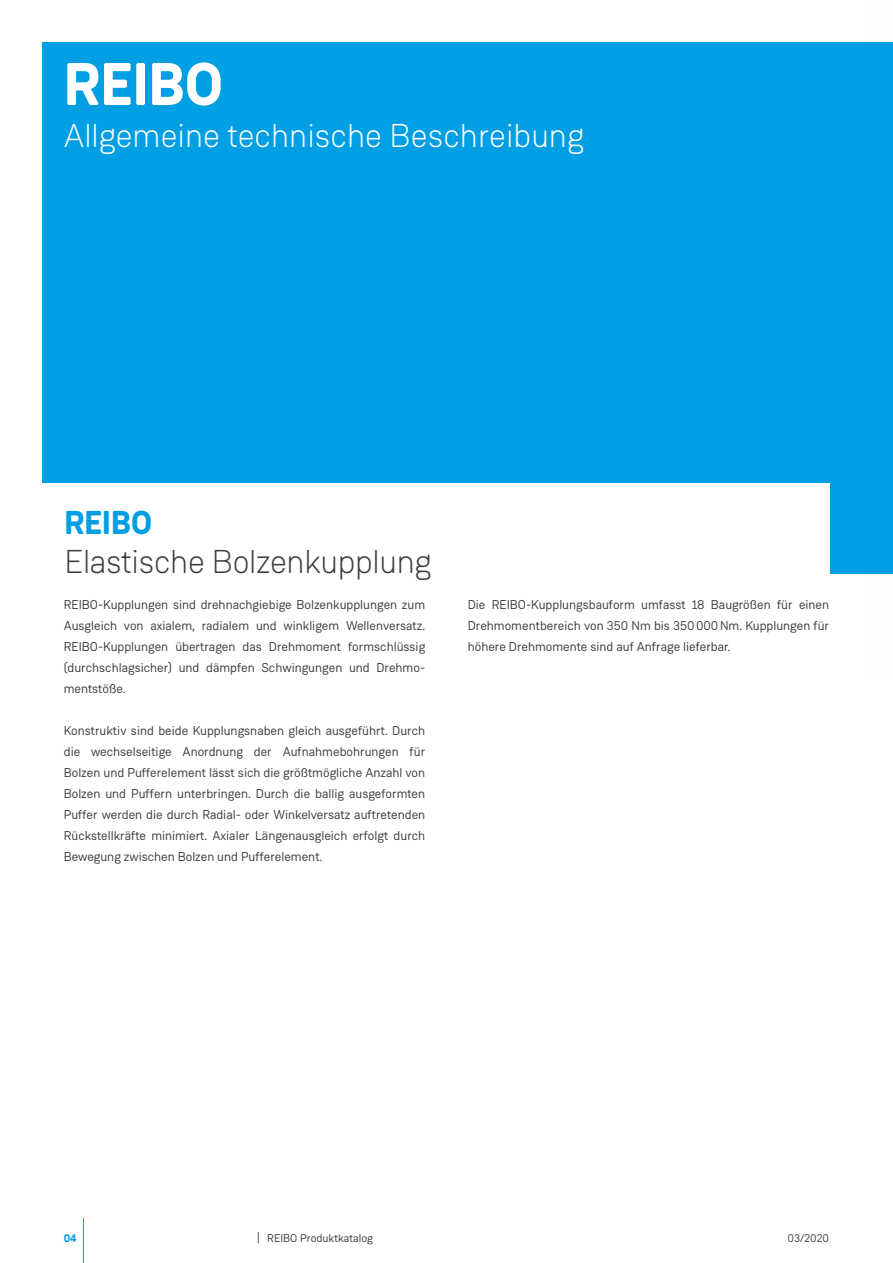
<style>
.page{position:relative;width:893px;height:1263px;background:#fff}
.page>*{position:absolute;margin:0;border:0;box-sizing:border-box;transform-origin:0 0}
.t1{font:700 60px "Weissenhof Grotesk";color:#fff}
.t2{font:300 33px "Weissenhof Grotesk";color:#fff}
.t3{font:300 33px "Weissenhof Grotesk";letter-spacing:-.01em;color:#3c3c3b}
.t4{font:700 33px "Weissenhof Grotesk";color:#009fe3}
.t5{font:12.75px/21px "Weissenhof Grotesk";color:#3c3c3b;text-align:justify}
.t6{font:11.25px "Weissenhof Grotesk";color:#3c3c3b}
.t7{font:700 11.25px "Weissenhof Grotesk";color:#009fe3}
</style>
<div class="page">
<hr style="left:83px;top:1218px;width:1px;height:45px;background:#009fe3">
<div style="left:43px;top:43px;width:850px;height:531px;background:#009fe3"></div>
<div style="left:0;top:483px;width:829px;height:105px;background:#fff"></div>
<h1 class="t1" style="left:64px;top:46px;width:161px">REIBO</h1>
<h2 class="t2" style="left:64px;top:116px;width:522px">Allgemeine technische Beschreibung</h2>
<h2 class="t4" style="left:64px;top:502px;width:89px">REIBO</h2>
<h2 class="t3" style="left:64px;top:542px;width:368px">Elastische Bolzenkupplung</h2>
<p class="t5" style="left:64px;top:594px;width:363px">REIBO-Kupplungen sind drehnachgiebige Bolzenkupplungen zum Ausgleich von axialem, radialem und winkligem Wellenversatz.<br>REIBO-Kupplungen übertragen das Drehmoment formschlüssig (durchschlagsicher) und dämpfen Schwingungen und Drehmo&shy;mentstöße.</p>
<p class="t5" style="left:64px;top:720px;width:363px">Konstruktiv sind beide Kupplungsnaben gleich ausgeführt. Durch die wechselseitige Anordnung der Aufnahmebohrungen für Bolzen und Pufferelement lässt sich die größtmögliche Anzahl von Bolzen und Puffern unterbringen. Durch die ballig ausgeformten Puffer werden die durch Radial- oder Winkelversatz auftretenden Rückstellkräfte minimiert. Axialer Längenausgleich erfolgt durch Bewegung zwischen Bolzen und Pufferelement.</p>
<p class="t5" style="left:468px;top:594px;width:363px">Die REIBO-Kupplungsbauform umfasst 18 Baugrößen für einen Drehmomentbereich von 350 Nm bis 350000Nm. Kupplungen für höhere Drehmomente sind auf Anfrage lieferbar.</p>
<p class="t7" style="left:64px;top:1231px;width:14px">04</p>
<p class="t6" style="left:267px;top:1231px;width:107px">REIBO Produktkatalog</p>
<p class="t6" style="left:788px;top:1231px;width:43px">03/2020</p>
</div>
